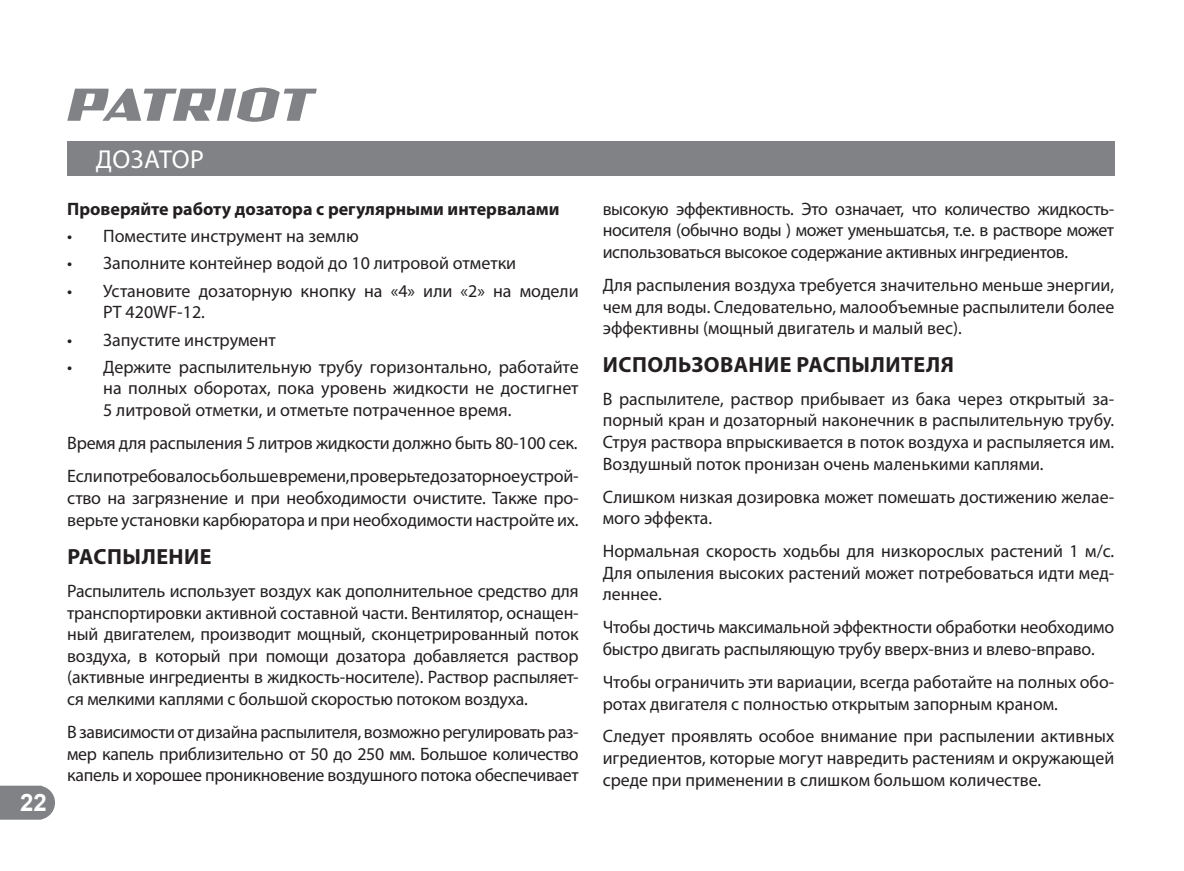
<style>
.page{position:relative;width:1184px;height:871px;background:#fff}
.page>*{position:absolute;margin:0;border:0;box-sizing:border-box;transform-origin:0 0}
.t1{font:26px "Myriad Pro";letter-spacing:.01em;color:#fff}
.t2{font:700 24px "Arial";color:#fff}
.t3{font:700 22px "Myriad Pro";letter-spacing:.02em;color:#231f20}
.t4{font:18px/21.6px "Myriad Pro";letter-spacing:-.005em;color:#231f20;text-align:justify}
.t5{font:700 18px "Myriad Pro";color:#231f20}
</style>
<div class="page">
<svg style="left:0;top:785px;width:55px;height:34px;background:#8a8c8e"></svg>
<div style="left:67px;top:141px;width:1047px;height:34px;background:#808285"></div>
<svg style="left:67px;top:88px;width:250px;height:34px"></svg>
<h2 class="t2" style="left:20px;top:789px;width:28px">22</h2>
<h1 class="t1" style="left:96px;top:147px;width:110px">ДОЗАТОР</h1>
<p class="t5" style="left:67px;top:200px;width:494px">Проверяйте работу дозатора с регулярными интервалами</p>
<p class="t4" style="left:67px;top:226px;width:293px">• Поместите инструмент на землю</p>
<p class="t4" style="left:67px;top:253px;width:450px">• Заполните контейнер водой до 10 литровой отметки</p>
<p class="t4" style="left:103px;top:280px;width:477px;text-indent:-36px">• Установите дозаторную кнопку на «4» или «2» на модели<br>PT 420WF-12.</p>
<p class="t4" style="left:67px;top:329px;width:210px">• Запустите инструмент</p>
<p class="t4" style="left:103px;top:356px;width:477px;text-indent:-36px">• Держите распылительную трубу горизонтально, работайте на полных оборотах, пока уровень жидкости не достигнет 5 литровой отметки, и отметьте потраченное время.</p>
<p class="t4" style="left:67px;top:427px;width:513px;line-height:33.4px">Время для распыления 5 литров жидкости должно быть 80-100 сек.<br>Если потребовалось больше времени, проверьте дозаторное устрой-</p>
<p class="t4" style="left:67px;top:488px;width:513px">ство на загрязнение и при необходимости очистите. Также про&shy;верьте установки карбюратора и при необходимости настройте их.</p>
<p class="t3" style="left:67px;top:546px;width:146px">РАСПЫЛЕНИЕ</p>
<p class="t4" style="left:67px;top:581px;width:513px">Распылитель использует воздух как дополнительное средство для транспортировки активной составной части. Вентилятор, оснащен&shy;ный двигателем, производит мощный, сконцетрированный поток воздуха, в который при помощи дозатора добавляется раствор (активные ингредиенты в жидкость-носителе). Раствор распыляет&shy;ся мелкими каплями с большой скоростью потоком воздуха.</p>
<p class="t4" style="left:67px;top:722px;width:513px">В зависимости от дизайна распылителя, возможно регулировать раз&shy;мер капель приблизительно от 50 до 250 мм. Большое количество капель и хорошее проникновение воздушного потока обеспечивает</p>
<p class="t4" style="left:602px;top:199px;width:513px">высокую эффективность. Это означает, что количество жидкость&shy;носителя (обычно воды ) может уменьшатсья, т.е. в растворе может использоваться высокое содержание активных ингредиентов.</p>
<p class="t4" style="left:602px;top:275px;width:513px">Для распыления воздуха требуется значительно меньше энергии, чем для воды. Следовательно, малообъемные распылители более эффективны (мощный двигатель и малый вес).</p>
<p class="t3" style="left:603px;top:354px;width:352px">ИСПОЛЬЗОВАНИЕ РАСПЫЛИТЕЛЯ</p>
<p class="t4" style="left:602px;top:389px;width:513px">В распылителе, раствор прибывает из бака через открытый за&shy;порный кран и дозаторный наконечник в распылительную трубу.<br>Струя раствора впрыскивается в поток воздуха и распыляется им.<br>Воздушный поток пронизан очень маленькими каплями.</p>
<p class="t4" style="left:602px;top:486px;width:513px">Слишком низкая дозировка может помешать достижению желае&shy;мого эффекта.</p>
<p class="t4" style="left:602px;top:541px;width:513px">Нормальная скорость ходьбы для низкорослых растений 1 м/c.<br>Для опыления высоких растений может потребоваться идти мед&shy;леннее.</p>
<p class="t4" style="left:602px;top:617px;width:513px">Чтобы достичь максимальной эффектности обработки необходимо быстро двигать распыляющую трубу вверх-вниз и влево-вправо.</p>
<p class="t4" style="left:602px;top:672px;width:513px">Чтобы ограничить эти вариации, всегда работайте на полных обо&shy;ротах двигателя с полностью открытым запорным краном.</p>
<p class="t4" style="left:602px;top:726px;width:513px">Следует проявлять особое внимание при распылении активных игредиентов, которые могут навредить растениям и окружающей среде при применении в слишком большом количестве.</p>
</div>
